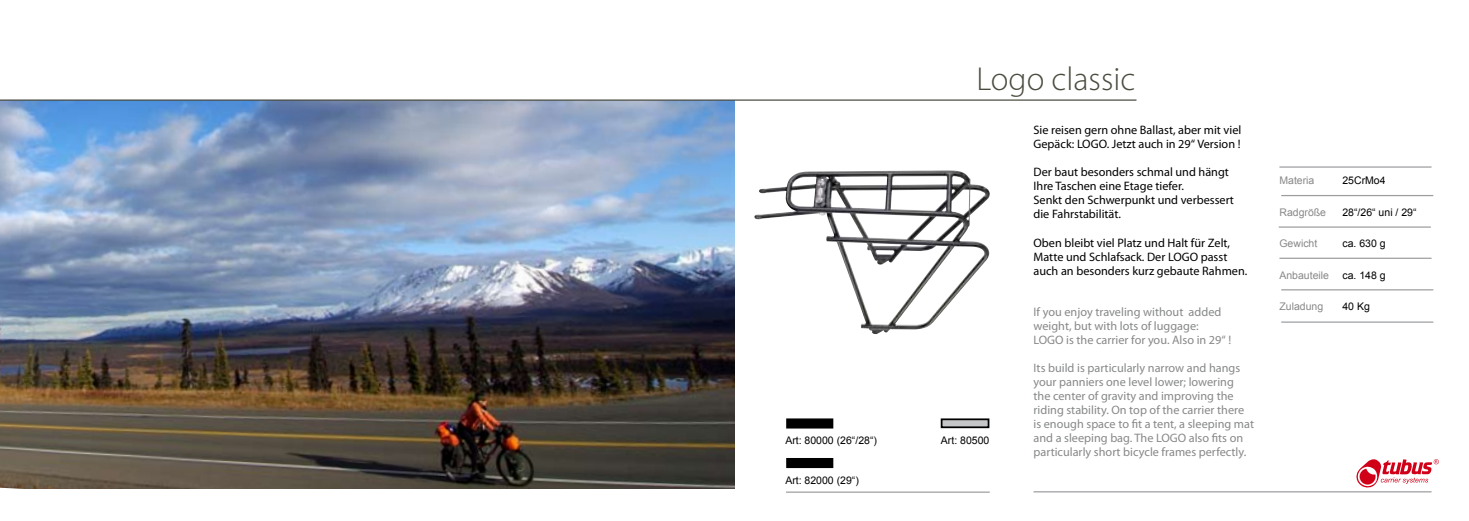
<style>
.page{position:relative;width:1469px;height:521px;background:#fff}
.page>*{position:absolute;margin:0;border:0;box-sizing:border-box;transform-origin:0 0}
.t1{font:300 33.25px "Myriad Pro";color:#4b4b40}
.t2{font:12.25px/14px "Myriad Pro";color:#878889}
.t3{font:12.25px/14px "Myriad Pro";color:#000}
.t4{font:10.5px "Arial";color:#000}
.t5{font:10.5px "Arial";color:#878889}
.s1{color:#fff}
</style>
<div class="page">
<img style="left:0;top:101px;width:734px;height:387px">
<hr style="left:786px;top:491px;width:203px;height:2px;background:#9c9d9f">
<hr style="left:1033px;top:491px;width:398px;height:1px;background:#9c9d9f">
<img style="left:754px;top:170px;width:236px;height:164px">
<hr style="left:1279px;top:166px;width:152px;height:2px;background:#9c9d9f">
<hr style="left:1281px;top:195px;width:152px;height:1px;background:#9c9d9f">
<hr style="left:1278px;top:226px;width:152px;height:2px;background:#9c9d9f">
<hr style="left:1279px;top:258px;width:152px;height:1px;background:#9c9d9f">
<hr style="left:1281px;top:289px;width:152px;height:1px;background:#9c9d9f">
<div style="left:787px;top:459px;width:45px;height:8px;background:#000"></div>
<div style="left:786px;top:458px;width:47px;height:10px;border:2px solid #000"></div>
<hr style="left:0;top:99px;width:1136px;height:2px;background:#4b4b40">
<hr style="left:1281px;top:321px;width:152px;height:2px;background:#9c9d9f">
<svg style="left:1356px;top:459px;width:82px;height:29px"></svg>
<div style="left:787px;top:419px;width:45px;height:9px;background:#000"></div>
<div style="left:786px;top:418px;width:47px;height:10px;border:2px solid #000"></div>
<div style="left:941px;top:419px;width:47px;height:8px;background:#c5c6c8"></div>
<div style="left:940px;top:418px;width:49px;height:10px;border:2px solid #000"></div>
<h1 class="t1" style="left:976px;top:59px;width:160px">Logo classic</h1>
<p class="t4" style="left:785px;top:434px;width:93px">Art: 80000 (26“/28“)</p>
<p class="t4" style="left:941px;top:434px;width:50px">Art: 80500</p>
<p class="t4" style="left:785px;top:473px;width:75px">Art: 82000 (29“)</p>
<p class="t3" style="left:1033px;top:123px;width:209px">Sie reisen gern ohne Ballast, aber mit viel<br>Gepäck: LOGO. Jetzt auch in 29“ Version !</p>
<p class="t3" style="left:1033px;top:165px;width:202px">Der baut besonders schmal und hängt<br>Ihre Taschen eine Etage tiefer.<br>Senkt den Schwerpunkt und verbessert die Fahrstabilität.</p>
<p class="t3" style="left:1033px;top:235px;width:215px">Oben bleibt viel Platz und Halt für Zelt,<br>Matte und Schlafsack. Der LOGO passt auch an besonders kurz gebaute Rahmen.</p>
<p class="t2" style="left:1033px;top:304px;width:199px">If you enjoy traveling without added weight, but with lots of luggage:<br>LOGO is the carrier for you. Also in 29“ !</p>
<p class="t2" style="left:1033px;top:360px;width:222px">Its build is particularly narrow and hangs your panniers one level lower; lowering<br>the center of gravity and improving the riding stability. On top of the carrier there is enough space to fit a tent, a sleeping mat and a sleeping bag. The LOGO also fits on particularly short bicycle frames perfectly.</p>
<p class="t5" style="left:1279px;top:174px;width:37px">Materia</p>
<p class="t4" style="left:1342px;top:174px;width:45px">25CrMo4</p>
<p class="t5" style="left:1279px;top:205px;width:48px">Radgröße</p>
<p class="t4" style="left:1342px;top:205px;width:76px">28“/26“ uni / 29“</p>
<p class="t5" style="left:1279px;top:237px;width:39px">Gewicht</p>
<p class="t4" style="left:1342px;top:237px;width:45px">ca. 630 g</p>
<p class="t5" style="left:1279px;top:268px;width:51px">Anbauteile</p>
<p class="t4" style="left:1342px;top:268px;width:45px">ca. 148 g</p>
<p class="t5" style="left:1279px;top:300px;width:51px">Zuladung <span class="s1">/</span></p>
<p class="t4" style="left:1342px;top:300px;width:29px">40 Kg</p>
</div>
